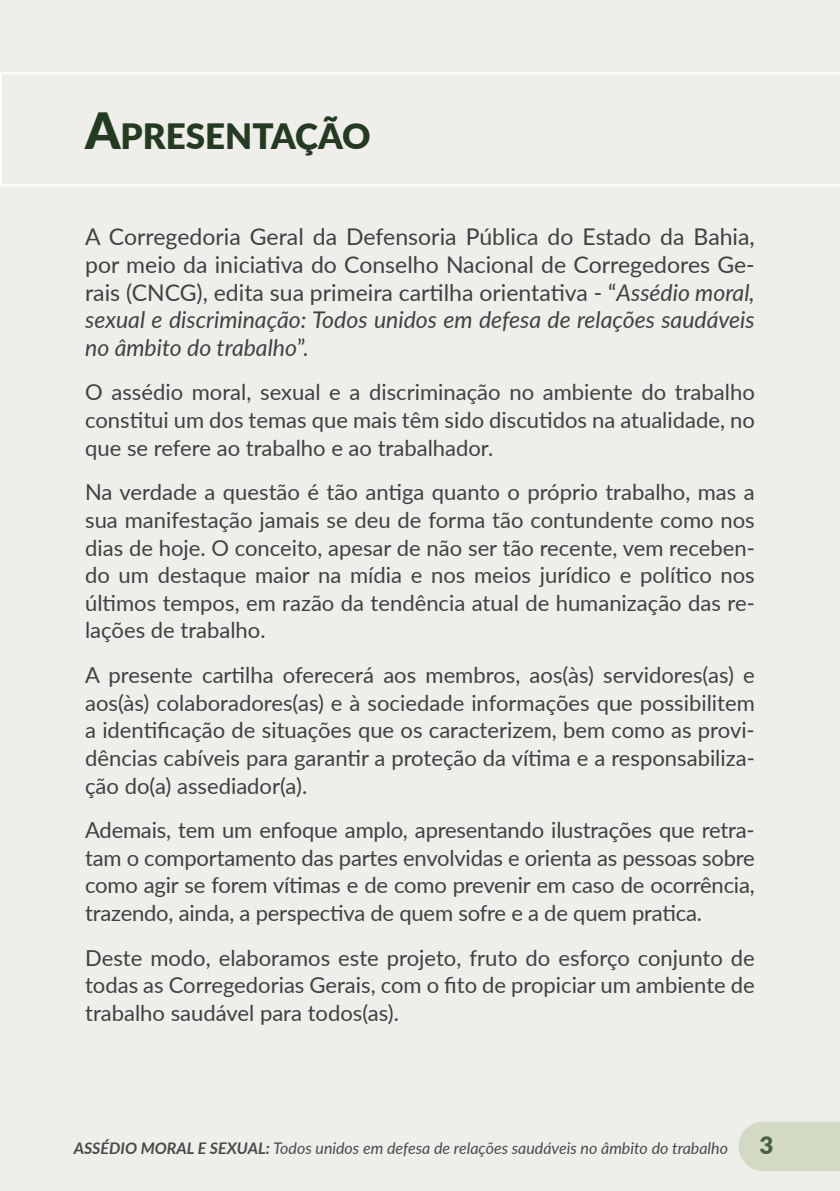
<style>
.page{position:relative;width:840px;height:1191px;background:#fff}
.page>*{position:absolute;margin:0;border:0;box-sizing:border-box;transform-origin:0 0}
.t1{font:900 35px "Lato";color:#243a22}
.t2{font:900 24px "Lato";color:#486041}
.t3{font:23px/27.6px "Lato";color:#414042;text-align:justify}
.t4{font:22px/27.6px "Lato";color:#414042;text-align:justify}
.t5{font:italic 16px "Lato";color:#494949}
.s1{font-size:49.8px}
.s2{font-style:italic}
.s3{font-weight:700}
</style>
<div class="page">
<div style="left:0;top:0;width:839px;height:1191px;background:#efeeea"></div>
<svg style="left:738px;top:1121px;width:101px;height:50px"></svg>
<svg style="left:0;top:72px;width:839px;height:114px"></svg>
<h1 class="t1" style="left:85px;top:110px;width:287px"><span class="s1">A</span>PRESENTAÇÃO</h1>
<p class="t3" style="left:85px;top:222px;width:670px">A Corregedoria Geral da Defensoria Pública do Estado da Bahia, por meio da iniciativa do Conselho Nacional de Corregedores Ge&shy;rais (CNCG), edita sua primeira cartilha orientativa - “<span class="s2">Assédio moral, sexual e discriminação: Todos unidos em defesa de relações saudáveis no âmbito do trabalho</span>”.</p>
<p class="t4" style="left:85px;top:378px;width:670px">O assédio moral, sexual e a discriminação no ambiente do trabalho constitui um dos temas que mais têm sido discutidos na atualidade, no que se refere ao trabalho e ao trabalhador.</p>
<p class="t4" style="left:85px;top:477px;width:670px">Na verdade a questão é tão antiga quanto o próprio trabalho, mas a sua manifestação jamais se deu de forma tão contundente como nos dias de hoje. O conceito, apesar de não ser tão recente, vem receben&shy;do um destaque maior na mídia e nos meios jurídico e político nos últimos tempos, em razão da tendência atual de humanização das re&shy;lações de trabalho.</p>
<p class="t4" style="left:85px;top:660px;width:670px">A presente cartilha oferecerá aos membros, aos(às) servidores(as) e aos(às) colaboradores(as) e à sociedade informações que possibilitem a identificação de situações que os caracterizem, bem como as provi&shy;dências cabíveis para garantir a proteção da vítima e a responsabiliza&shy;ção do(a) assediador(a).</p>
<p class="t4" style="left:85px;top:815px;width:670px">Ademais, tem um enfoque amplo, apresentando ilustrações que retra&shy;tam o comportamento das partes envolvidas e orienta as pessoas sobre como agir se forem vítimas e de como prevenir em caso de ocorrência, trazendo, ainda, a perspectiva de quem sofre e a de quem pratica.</p>
<p class="t4" style="left:85px;top:943px;width:670px">Deste modo, elaboramos este projeto, fruto do esforço conjunto de todas as Corregedorias Gerais, com o fito de propiciar um ambiente de trabalho saudável para todos(as).</p>
<p class="t5" style="left:74px;top:1136px;width:655px"><span class="s3">ASSÉDIO MORAL E SEXUAL:</span> Todos unidos em defesa de relações saudáveis no âmbito do trabalho</p>
<p class="t2" style="left:759px;top:1126px;width:15px">3</p>
</div>
